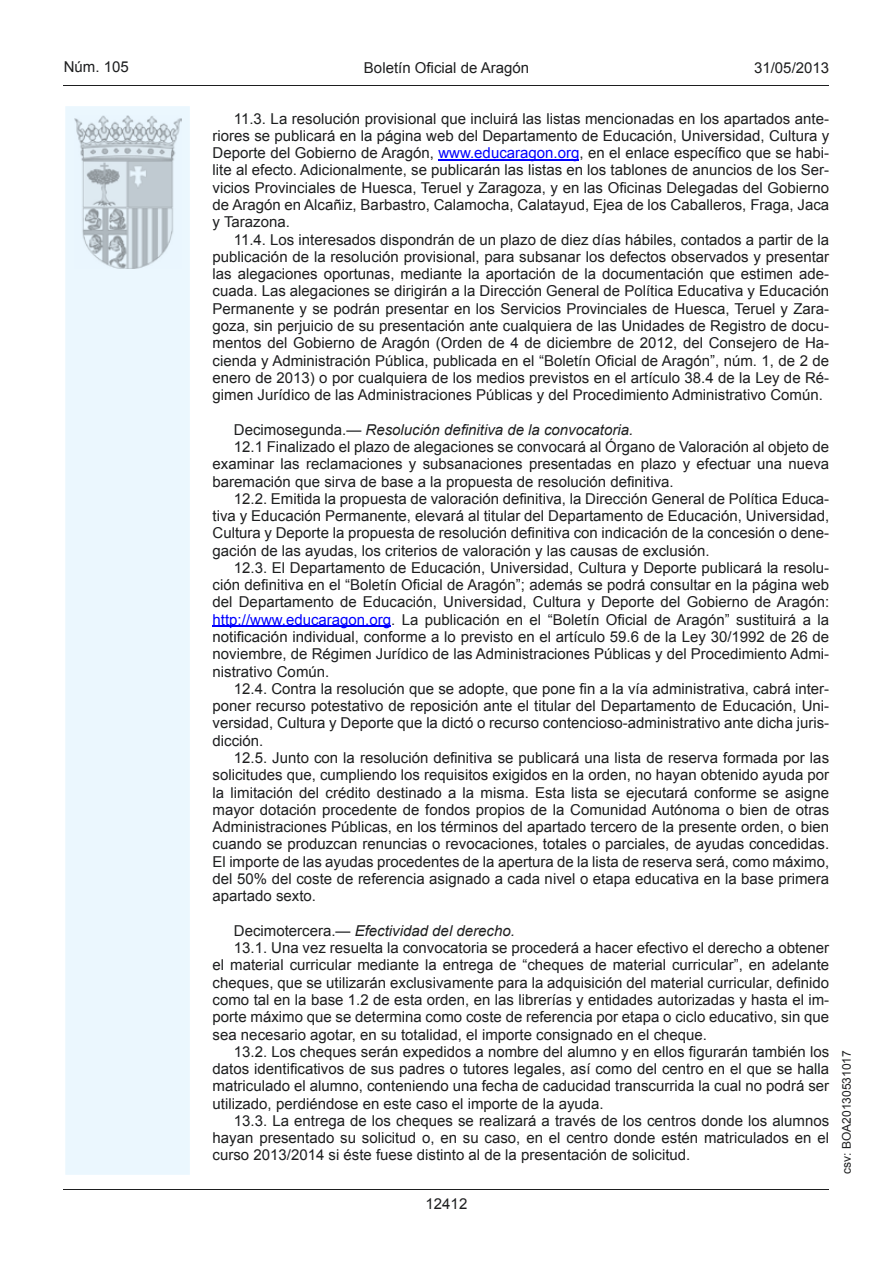
<style>
.page{position:relative;width:893px;height:1263px;background:#fff}
.page>*{position:absolute;margin:0;border:0;box-sizing:border-box;transform-origin:0 0}
.t1{font:15px/17.2px "Arial";color:#1d1e1f;text-align:justify}
.t2{font:italic 15px "Arial";color:#1d1e1f}
.t3{font:12px "Arial";color:#1d1e1f}
.s1{color:#00f}
.s2{font-style:normal}
</style>
<div class="page">
<hr style="left:64px;top:85px;width:765px;height:1px;background:#1d1e1f">
<div style="left:65px;top:106px;width:125px;height:1069px;background:#ebf7fe"></div>
<img style="left:75px;top:115px;width:106px;height:153px">
<hr style="left:64px;top:1189px;width:765px;height:1px;background:#1d1e1f">
<hr style="left:438px;top:159px;width:141px;height:1px;background:#00f">
<hr style="left:213px;top:626px;width:178px;height:1px;background:#00f">
<p class="t1" style="left:64px;top:59px;width:67px">Núm. 105</p>
<p class="t1" style="left:364px;top:59px;width:167px">Boletín Oficial de Aragón</p>
<p class="t1" style="left:754px;top:59px;width:77px">31/05/2013</p>
<p class="t1" style="left:213px;top:110px;width:618px;text-indent:21px">11.3. La resolución provisional que incluirá las listas mencionadas en los apartados ante&shy;riores se publicará en la página web del Departamento de Educación, Universidad, Cultura y Deporte del Gobierno de Aragón, <span class="s1">www.educaragon.org</span>, en el enlace específico que se habi&shy;lite al efecto. Adicionalmente, se publicarán las listas en los tablones de anuncios de los Ser&shy;vicios Provinciales de Huesca, Teruel y Zaragoza, y en las Oficinas Delegadas del Gobierno de Aragón en Alcañiz, Barbastro, Calamocha, Calatayud, Ejea de los Caballeros, Fraga, Jaca y Tarazona.</p>
<p class="t1" style="left:213px;top:231px;width:618px;text-indent:21px">11.4. Los interesados dispondrán de un plazo de diez días hábiles, contados a partir de la publicación de la resolución provisional, para subsanar los defectos observados y presentar las alegaciones oportunas, mediante la aportación de la documentación que estimen ade&shy;cuada. Las alegaciones se dirigirán a la Dirección General de Política Educativa y Educación Permanente y se podrán presentar en los Servicios Provinciales de Huesca, Teruel y Zara&shy;goza, sin perjuicio de su presentación ante cualquiera de las Unidades de Registro de docu&shy;mentos del Gobierno de Aragón (Orden de 4 de diciembre de 2012, del Consejero de Ha&shy;cienda y Administración Pública, publicada en el “Boletín Oficial de Aragón”, núm. 1, de 2 de enero de 2013) o por cualquiera de los medios previstos en el artículo 38.4 de la Ley de Ré&shy;gimen Jurídico de las Administraciones Públicas y del Procedimiento Administrativo Común.</p>
<p class="t2" style="left:234px;top:420px;width:401px"><span class="s2">Decimosegunda.—</span> Resolución definitiva de la convocatoria.</p>
<p class="t1" style="left:234px;top:438px;width:597px">12.1 Finalizado el plazo de alegaciones se convocará al Órgano de Valoración al objeto de</p>
<p class="t1" style="left:213px;top:455px;width:618px">examinar las reclamaciones y subsanaciones presentadas en plazo y efectuar una nueva</p>
<p class="t1" style="left:213px;top:473px;width:463px">baremación que sirva de base a la propuesta de resolución definitiva.</p>
<p class="t1" style="left:234px;top:490px;width:597px">12.2. Emitida la propuesta de valoración definitiva, la Dirección General de Política Educa-</p>
<p class="t1" style="left:213px;top:507px;width:618px">tiva y Educación Permanente, elevará al titular del Departamento de Educación, Universidad,</p>
<p class="t1" style="left:213px;top:525px;width:618px">Cultura y Deporte la propuesta de resolución definitiva con indicación de la concesión o dene-</p>
<p class="t1" style="left:213px;top:542px;width:498px">gación de las ayudas, los criterios de valoración y las causas de exclusión.</p>
<p class="t1" style="left:234px;top:559px;width:597px">12.3. El Departamento de Educación, Universidad, Cultura y Deporte publicará la resolu-</p>
<p class="t1" style="left:213px;top:576px;width:618px">ción definitiva en el “Boletín Oficial de Aragón”; además se podrá consultar en la página web</p>
<p class="t1" style="left:213px;top:594px;width:618px">del Departamento de Educación, Universidad, Cultura y Deporte del Gobierno de Aragón:</p>
<p class="t1" style="left:213px;top:611px;width:618px"><span class="s1">http://www.educaragon.org</span>. La publicación en el “Boletín Oficial de Aragón” sustituirá a la</p>
<p class="t1" style="left:213px;top:628px;width:618px">notificación individual, conforme a lo previsto en el artículo 59.6 de la Ley 30/1992 de 26 de</p>
<p class="t1" style="left:213px;top:646px;width:618px">noviembre, de Régimen Jurídico de las Administraciones Públicas y del Procedimiento Admi-</p>
<p class="t1" style="left:213px;top:663px;width:118px">nistrativo Común.</p>
<p class="t1" style="left:234px;top:680px;width:597px">12.4. Contra la resolución que se adopte, que pone fin a la vía administrativa, cabrá inter-</p>
<p class="t1" style="left:213px;top:697px;width:618px">poner recurso potestativo de reposición ante el titular del Departamento de Educación, Uni-</p>
<p class="t1" style="left:213px;top:715px;width:618px">versidad, Cultura y Deporte que la dictó o recurso contencioso-administrativo ante dicha juris-</p>
<p class="t1" style="left:213px;top:732px;width:52px">dicción.</p>
<p class="t1" style="left:234px;top:749px;width:597px">12.5. Junto con la resolución definitiva se publicará una lista de reserva formada por las</p>
<p class="t1" style="left:213px;top:766px;width:618px">solicitudes que, cumpliendo los requisitos exigidos en la orden, no hayan obtenido ayuda por</p>
<p class="t1" style="left:213px;top:784px;width:618px">la limitación del crédito destinado a la misma. Esta lista se ejecutará conforme se asigne</p>
<p class="t1" style="left:213px;top:801px;width:618px">mayor dotación procedente de fondos propios de la Comunidad Autónoma o bien de otras</p>
<p class="t1" style="left:213px;top:818px;width:618px">Administraciones Públicas, en los términos del apartado tercero de la presente orden, o bien</p>
<p class="t1" style="left:213px;top:836px;width:618px">cuando se produzcan renuncias o revocaciones, totales o parciales, de ayudas concedidas.</p>
<p class="t1" style="left:213px;top:853px;width:618px">El importe de las ayudas procedentes de la apertura de la lista de reserva será, como máximo,</p>
<p class="t1" style="left:213px;top:870px;width:618px">del 50% del coste de referencia asignado a cada nivel o etapa educativa en la base primera</p>
<p class="t1" style="left:213px;top:887px;width:105px">apartado sexto.</p>
<p class="t2" style="left:234px;top:921px;width:282px"><span class="s2">Decimotercera.—</span> Efectividad del derecho.</p>
<p class="t1" style="left:234px;top:939px;width:597px">13.1. Una vez resuelta la convocatoria se procederá a hacer efectivo el derecho a obtener</p>
<p class="t1" style="left:213px;top:957px;width:618px">el material curricular mediante la entrega de “cheques de material curricular”, en adelante</p>
<p class="t1" style="left:213px;top:974px;width:618px">cheques, que se utilizarán exclusivamente para la adquisición del material curricular, definido</p>
<p class="t1" style="left:213px;top:991px;width:618px">como tal en la base 1.2 de esta orden, en las librerías y entidades autorizadas y hasta el im-</p>
<p class="t1" style="left:213px;top:1008px;width:618px">porte máximo que se determina como coste de referencia por etapa o ciclo educativo, sin que</p>
<p class="t1" style="left:213px;top:1026px;width:496px">sea necesario agotar, en su totalidad, el importe consignado en el cheque.</p>
<p class="t1" style="left:234px;top:1043px;width:597px">13.2. Los cheques serán expedidos a nombre del alumno y en ellos figurarán también los</p>
<p class="t1" style="left:213px;top:1060px;width:618px">datos identificativos de sus padres o tutores legales, así como del centro en el que se halla</p>
<p class="t1" style="left:213px;top:1077px;width:618px">matriculado el alumno, conteniendo una fecha de caducidad transcurrida la cual no podrá ser</p>
<p class="t1" style="left:213px;top:1095px;width:393px">utilizado, perdiéndose en este caso el importe de la ayuda.</p>
<p class="t1" style="left:234px;top:1112px;width:597px">13.3. La entrega de los cheques se realizará a través de los centros donde los alumnos</p>
<p class="t1" style="left:213px;top:1129px;width:618px">hayan presentado su solicitud o, en su caso, en el centro donde estén matriculados en el</p>
<p class="t1" style="left:213px;top:1147px;width:479px">curso 2013/2014 si éste fuese distinto al de la presentación de solicitud.</p>
<p class="t1" style="left:426px;top:1195px;width:43px">12412</p>
<p class="t3" style="left:839px;top:1174px;width:125px;rotate:-90deg">csv: BOA20130531017</p>
</div>
